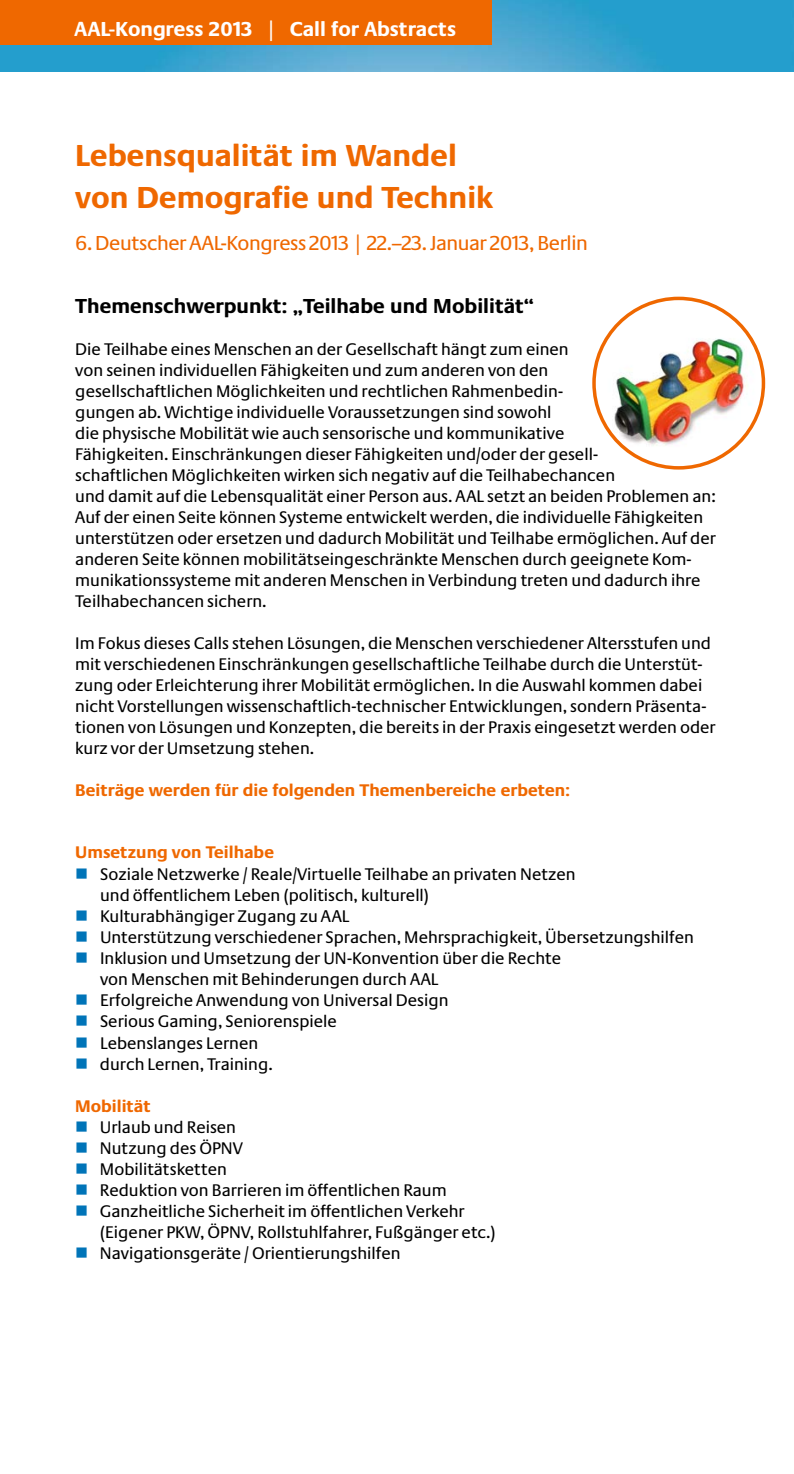
<style>
.page{position:relative;width:794px;height:1474px;background:#fff}
.page>*{position:absolute;margin:0;border:0;box-sizing:border-box;transform-origin:0 0}
.t1{font:700 31.5px/42px "Neue Praxis";color:#ef6800}
.t2{font:21px "Neue Praxis";letter-spacing:-.02em;color:#ef6800}
.t3{font:700 21px "Neue Praxis";color:#000}
.t4{font:700 21px "Neue Praxis";color:#fff}
.t5{font:17.5px/21px "Neue Praxis";color:#000}
.t6{font:700 17.5px "Neue Praxis";color:#ef6800}
</style>
<div class="page">
<img style="left:0;top:0;width:794px;height:72px">
<div style="left:0;top:0;width:491px;height:45px;background:#ef6800"></div>
<img style="left:594px;top:298px;width:169px;height:170px;border-radius:85px">
<div style="left:592px;top:297px;width:173px;height:172px;border:4px solid #ef6800;border-radius:50%"></div>
<p class="t4" style="left:74px;top:16px;width:383px">AAL-Kongress 2013 | Call for Abstracts</p>
<h1 class="t1" style="left:75px;top:134px;width:419px">Lebensqualität im Wandel von Demografie und Technik</h1>
<p class="t2" style="left:75px;top:230px;width:514px">6. Deutscher AAL-Kongress 2013 | 22.–23. Januar 2013, Berlin</p>
<p class="t3" style="left:75px;top:293px;width:460px">Themenschwerpunkt: „Teilhabe und Mobilität“</p>
<p class="t5" style="left:75px;top:338px;width:642px">Die Teilhabe eines Menschen an der Gesellschaft hängt zum einen<br>von seinen individuellen Fähigkeiten und zum anderen von den<br>gesellschaftlichen Möglichkeiten und rechtlichen Rahmenbedin-<br>gungen ab. Wichtige individuelle Voraussetzungen sind sowohl<br>die physische Mobilität wie auch sensorische und kommunikative<br>Fähigkeiten. Einschränkungen dieser Fähigkeiten und/oder der gesell-<br>schaftlichen Möglichkeiten wirken sich negativ auf die Teilhabechancen<br>und damit auf die Lebensqualität einer Person aus. AAL setzt an beiden Problemen an:<br>Auf der einen Seite können Systeme entwickelt werden, die individuelle Fähigkeiten unterstützen oder ersetzen und dadurch Mobilität und Teilhabe ermöglichen. Auf der anderen Seite können mobilitätseingeschränkte Menschen durch geeignete Kom&shy;munikationssysteme mit anderen Menschen in Verbindung treten und dadurch ihre Teilhabechancen sichern.</p>
<p class="t5" style="left:75px;top:632px;width:642px">Im Fokus dieses Calls stehen Lösungen, die Menschen verschiedener Altersstufen und mit verschiedenen Einschränkungen gesellschaftliche Teilhabe durch die Unterstüt&shy;zung oder Erleichterung ihrer Mobilität ermöglichen. In die Auswahl kommen dabei nicht Vorstellungen wissenschaftlich-technischer Entwicklungen, sondern Präsenta&shy;tionen von Lösungen und Konzepten, die bereits in der Praxis eingesetzt werden oder kurz vor der Umsetzung stehen.</p>
<p class="t6" style="left:75px;top:780px;width:496px">Beiträge werden für die folgenden Themenbereiche erbeten:</p>
<p class="t6" style="left:75px;top:841px;width:200px">Umsetzung von Teilhabe</p>
<p class="t5" style="left:100px;top:863px;width:595px">Soziale Netzwerke / Reale/Virtuelle Teilhabe an privaten Netzen<br>und öffentlichem Leben (politisch, kulturell)<br>Kulturabhängiger Zugang zu AAL<br>Unterstützung verschiedener Sprachen, Mehrsprachigkeit, Übersetzungshilfen Inklusion und Umsetzung der UN-Konvention über die Rechte<br>von Menschen mit Behinderungen durch AAL<br>Erfolgreiche Anwendung von Universal Design<br>Serious Gaming, Seniorenspiele<br>Lebenslanges Lernen<br>durch Lernen, Training.</p>
<p class="t6" style="left:75px;top:1095px;width:77px">Mobilität</p>
<p class="t5" style="left:100px;top:1115px;width:397px">Urlaub und Reisen<br>Nutzung des ÖPNV<br>Mobilitätsketten<br>Reduktion von Barrieren im öffentlichen Raum Ganzheitliche Sicherheit im öffentlichen Verkehr (Eigener PKW, ÖPNV, Rollstuhlfahrer, Fußgänger etc.)<br>Navigationsgeräte / Orientierungshilfen</p>
</div>
